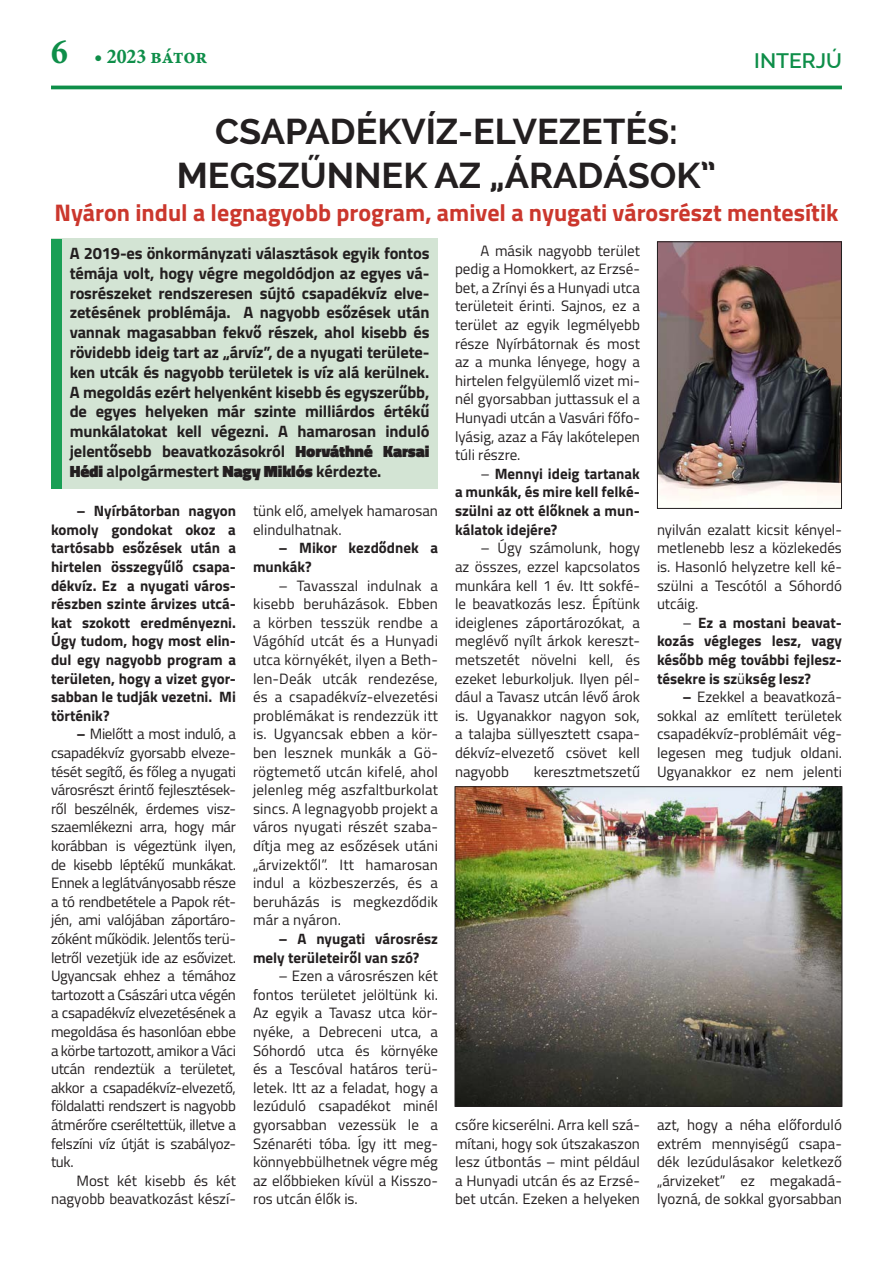
<style>
.page{position:relative;width:893px;height:1263px;background:#fff}
.page>*{position:absolute;margin:0;border:0;box-sizing:border-box;transform-origin:0 0}
.t1{font:700 36px/43.2px "Raleway";color:#231f20;text-align:center}
.t2{font:700 24px "Titillium";color:#cb372d}
.t3{font:21px "Minion Pro Bold Cn Capt";letter-spacing:-.005em;color:#0e8e49}
.t4{font:600 21px "Raleway";color:#0e8e49}
.t5{font:700 16.5px/19.8px "Titillium";letter-spacing:-.01em;color:#231f20;text-align:justify}
.t6{font:15px/18.6px "Titillium";color:#231f20;text-align:justify}
.t7{font:700 15px/18.6px "Titillium";color:#231f20;text-align:justify}
.s1{font-size:35.55px}
.s2{font-weight:900}
.s3{font-weight:700}
.s4{font-weight:400}
</style>
<div class="page">
<hr style="left:51px;top:86px;width:791px;height:3px;background:#0e8e49">
<div style="left:51px;top:238px;width:387px;height:251px;background:#d3e4d4"></div>
<div style="left:51px;top:239px;width:10px;height:249px;background:#199f55"></div>
<img style="left:659px;top:243px;width:181px;height:259px">
<div style="left:657px;top:241px;width:185px;height:268px;border:1px solid #231f20"></div>
<img style="left:457px;top:788px;width:383px;height:317px">
<div style="left:455px;top:786px;width:387px;height:321px;border:1px solid #231f20"></div>
<h3 class="t3" style="left:51px;top:42px;width:158px"><span class="s1">6</span> • 2023 bátor</h3>
<h3 class="t4" style="left:754px;top:48px;width:89px">INTERJÚ</h3>
<h1 class="t1" style="left:177px;top:110px;width:541px">CSAPADÉKVÍZ-ELVEZETÉS:<br>MEGSZŰNNEK AZ „ÁRADÁSOK”</h1>
<h2 class="t2" style="left:54px;top:194px;width:786px">Nyáron indul a legnagyobb program, amivel a nyugati városrészt mentesítik</h2>
<p class="t5" style="left:70px;top:242px;width:361px">A 2019-es önkormányzati választások egyik fontos témája volt, hogy végre megoldódjon az egyes vá&shy;rosrészeket rendszeresen sújtó csapadékvíz elve&shy;zetésének problémája. A nagyobb esőzések után vannak magasabban fekvő részek, ahol kisebb és rövidebb ideig tart az „árvíz”, de a nyugati területe&shy;ken utcák és nagyobb területek is víz alá kerülnek.<br>A megoldás ezért helyenként kisebb és egyszerűbb, de egyes helyeken már szinte milliárdos értékű munkálatokat kell végezni. A hamarosan induló jelentősebb beavatkozásokról <span class="s2">Horváthné Karsai Hédi</span> alpolgármestert <span class="s2">Nagy Miklós</span> kérdezte.</p>
<p class="t7" style="left:51px;top:501px;width:186px;text-indent:26px">– Nyírbátorban nagyon komoly gondokat okoz a tartósabb esőzések után a hirtelen összegyűlő csapa&shy;dékvíz. Ez a nyugati város&shy;részben szinte árvizes utcá&shy;kat szokott eredményezni.<br>Úgy tudom, hogy most elin&shy;dul egy nagyobb program a területen, hogy a vizet gyor&shy;sabban le tudják vezetni. Mi történik?</p>
<p class="t6" style="left:51px;top:724px;width:186px;text-indent:26px"><span class="s3">–</span> Mielőtt a most induló, a csapadékvíz gyorsabb elveze&shy;tését segítő, és főleg a nyugati városrészt érintő fejlesztések&shy;ről beszélnék, érdemes vis - szaemlékezni arra, hogy már korábban is végeztünk ilyen, de kisebb léptékű munkákat.<br>Ennek a leglátványosabb része a tó rendbetétele a Papok rét&shy;jén, ami valójában záportáro&shy;zóként működik. Jelentős terü&shy;letről vezetjük ide az esővizet.<br>Ugyancsak ehhez a témához tartozott a Császári utca végén a csapadékvíz elvezetésének a megoldása és hasonlóan ebbe a körbe tartozott, amikor a Váci utcán rendeztük a területet, akkor a csapadékvíz-elvezető, földalatti rendszert is nagyobb átmérőre cseréltettük, illetve a felszíni víz útját is szabályoz&shy;tuk.</p>
<p class="t6" style="left:51px;top:1170px;width:186px;text-align:right">Most két kisebb és két nagyobb beavatkozást készí-</p>
<p class="t6" style="left:253px;top:501px;width:186px">tünk elő, amelyek hamarosan elindulhatnak.</p>
<p class="t7" style="left:253px;top:538px;width:186px;text-indent:26px">– Mikor kezdődnek a munkák?</p>
<p class="t6" style="left:253px;top:575px;width:186px;text-indent:26px">– Tavasszal indulnak a kisebb beruházások. Ebben a körben tesszük rendbe a Vágóhíd utcát és a Hunyadi utca környékét, ilyen a Beth&shy;len-Deák utcák rendezése, és a csapadékvíz-elvezetési problémákat is rendezzük itt is. Ugyancsak ebben a kör&shy;ben lesznek munkák a Gö&shy;rögtemető utcán kifelé, ahol jelenleg még aszfaltburkolat sincs. A legnagyobb projekt a város nyugati részét szaba&shy;dítja meg az esőzések utáni „árvizektől”. Itt hamarosan indul a közbeszerzés, és a beruházás is megkezdődik már a nyáron.</p>
<p class="t7" style="left:253px;top:929px;width:186px;text-indent:26px">– A nyugati városrész mely területeiről van szó?</p>
<p class="t6" style="left:253px;top:966px;width:186px;text-indent:26px">– Ezen a városrészen két fontos területet jelöltünk ki.<br>Az egyik a Tavasz utca kör&shy;nyéke, a Debreceni utca, a Sóhordó utca és környéke és a Tescóval határos terü&shy;letek. Itt az a feladat, hogy a lezúduló csapadékot minél gyorsabban vezessük le a Szénaréti tóba. Így itt meg&shy;könnyebbülhetnek végre még az előbbieken kívül a Kisszo&shy;ros utcán élők is.</p>
<p class="t6" style="left:455px;top:240px;width:186px;text-indent:26px">A másik nagyobb terület pedig a Homokkert, az Erzsé&shy;bet, a Zrínyi és a Hunyadi utca területeit érinti. Sajnos, ez a terület az egyik legmélyebb része Nyírbátornak és most az a munka lényege, hogy a hirtelen felgyülemlő vizet mi&shy;nél gyorsabban juttassuk el a Hunyadi utcán a Vasvári főfo&shy;lyásig, azaz a Fáy lakótelepen túli részre.</p>
<p class="t7" style="left:455px;top:464px;width:186px;text-indent:26px"><span class="s4">–</span> Mennyi ideig tartanak a munkák, és mire kell felké&shy;szülni az ott élőknek a mun&shy;kálatok idejére?</p>
<p class="t6" style="left:455px;top:538px;width:186px;text-indent:26px">– Úgy számolunk, hogy az összes, ezzel kapcsolatos munkára kell 1 év. Itt sokfé&shy;le beavatkozás lesz. Építünk ideiglenes záportározókat, a meglévő nyílt árkok kereszt&shy;metszetét növelni kell, és ezeket leburkoljuk. Ilyen pél&shy;dául a Tavasz utcán lévő árok is. Ugyanakkor nagyon sok, a talajba süllyesztett csapa&shy;dékvíz-elvezető csövet kell nagyobb</p>
<p class="t6" style="left:534px;top:761px;width:108px">keresztmetszetű</p>
<p class="t6" style="left:657px;top:519px;width:186px">nyilván ezalatt kicsit kényel&shy;metlenebb lesz a közlekedés is. Hasonló helyzetre kell ké&shy;szülni a Tescótól a Sóhordó utcáig.</p>
<p class="t7" style="left:657px;top:612px;width:186px;text-indent:26px"><span class="s4">–</span> Ez a mostani beavat&shy;kozás végleges lesz, vagy később még további fejlesz&shy;tésekre is sz<span class="s4">ü</span>kség lesz?</p>
<p class="t6" style="left:657px;top:687px;width:186px;text-indent:26px"><span class="s3">–</span> Ezekkel a beavatkozá&shy;sokkal az említett területek csapadékvíz-problémáit vég&shy;legesen meg tudjuk oldani.<br>Ugyanakkor ez nem jelenti</p>
<p class="t6" style="left:455px;top:1115px;width:186px">csőre kicserélni. Arra kell szá&shy;mítani, hogy sok útszakaszon lesz útbontás – mint például a Hunyadi utcán és az Erzsé&shy;bet utcán. Ezeken a helyeken</p>
<p class="t6" style="left:657px;top:1115px;width:186px">azt, hogy a néha előforduló extrém mennyiségű csapa&shy;dék lezúdulásakor keletkező „árvizeket” ez megakadá&shy;lyozná, de sokkal gyorsabban</p>
</div>
